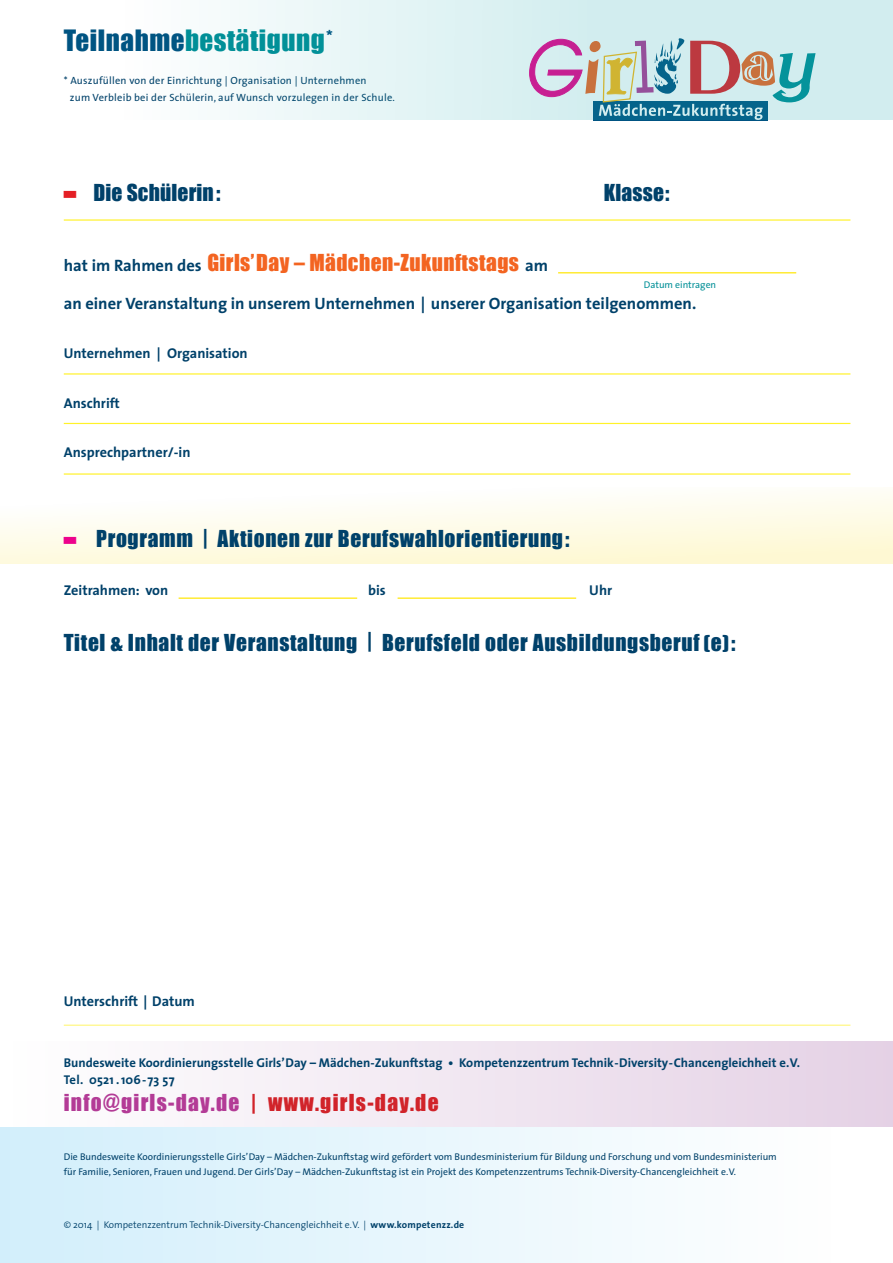
<style>
.page{position:relative;width:893px;height:1263px;background:#fff}
.page>*{position:absolute;margin:0;border:0;box-sizing:border-box;transform-origin:0 0}
.t1{font:900 43.5px "The Sans";color:#ed028c;scale:.29 1}
.t2{font:27px "Impact";letter-spacing:.02em;color:#008f97}
.t3{font:21.45px "Impact";letter-spacing:.03em;color:#00416a}
.t4{font:21.45px "Impact";letter-spacing:.02em;color:#f36421}
.t5{font:21.45px "Impact";letter-spacing:.06em;color:#b33b96}
.t6{font:21.45px "Impact";letter-spacing:.01em;color:#00416a}
.t7{font:700 16.5px "The Sans";color:#00416a}
.t8{font:700 14.25px "The Sans";color:#00416a}
.t9{font:700 12.75px/16.5px "The Sans";color:#00416a}
.t10{font:10.5px/16.5px "The Sans";letter-spacing:.02em;color:#00416a}
.t11{font:9.75px/15px "The Sans";color:#00416a}
.t12{font:300 9.75px "The Sans";color:#00416a}
.t13{font:9.75px "The Sans";color:#008f97}
.s1{color:#005482}
.s2{font-size:24px;color:#005482}
.s3{font-family:"The Sans";font-weight:900;font-size:43.5px;color:#e41f25}
.s4{font-family:"The Sans";font-weight:700;font-size:16.5px;color:#00416a}
.s5{color:#d1232a}
.s6{font-weight:700}
</style>
<div class="page">
<svg style="left:229px;top:0;width:664px;height:120px;background:#cfe2e5"></svg>
<div style="left:0;top:1042px;width:893px;height:85px;background:linear-gradient(to right,#fff,#e4d1e5)"></div>
<div style="left:0;top:487px;width:893px;height:77px;background:linear-gradient(to bottom,#feffff,#fef9d5)"></div>
<div style="left:0;top:1127px;width:893px;height:136px;background:linear-gradient(to right,#d2eefb,#fff)"></div>
<hr style="left:64px;top:219px;width:786px;height:2px;background:#fff229">
<hr style="left:64px;top:373px;width:786px;height:2px;background:#fff229">
<hr style="left:64px;top:423px;width:786px;height:1px;background:#fff229">
<hr style="left:64px;top:473px;width:786px;height:2px;background:#fff229">
<hr style="left:64px;top:1024px;width:786px;height:2px;background:#fff229">
<hr style="left:558px;top:272px;width:238px;height:1px;background:#ffe601">
<hr style="left:179px;top:597px;width:178px;height:2px;background:#ffe601">
<hr style="left:398px;top:597px;width:178px;height:2px;background:#ffe601">
<h1 class="t2" style="left:64px;top:20px;width:270px"><span class="s1">Teilnahme</span>bestätigung<span class="s2">*</span></h1>
<h1 class="t10" style="left:70px;top:72px;width:327px;text-indent:-6px">* Auszufüllen von der Einrichtung | Organisation | Unternehmen<br>zum Verbleib bei der Schülerin, auf Wunsch vorzulegen in der Schule.</h1>
<h2 class="t6" style="left:64px;top:176px;width:158px"><span class="s3">—</span> Die Schülerin :</h2>
<h2 class="t3" style="left:604px;top:176px;width:67px">Klasse :</h2>
<h3 class="t4" style="left:64px;top:246px;width:486px"><span class="s4">hat im Rahmen des</span> Girls’ Day – Mädchen-Zukunftstags <span class="s4">am</span></h3>
<h3 class="t13" style="left:644px;top:276px;width:74px">Datum eintragen</h3>
<h3 class="t7" style="left:64px;top:289px;width:634px">an einer Veranstaltung in unserem Unternehmen | unserer Organisation teilgenommen.</h3>
<h3 class="t8" style="left:64px;top:342px;width:185px">Unternehmen | Organisation</h3>
<h2 class="t8" style="left:64px;top:391px;width:58px">Anschrift</h2>
<h3 class="t8" style="left:64px;top:441px;width:128px">Ansprechpartner/-in</h3>
<h1 class="t1" style="left:64px;top:502px;width:44px">—</h1>
<h1 class="t3" style="left:96px;top:522px;width:475px">Programm | Aktionen zur Berufswahlorientierung :</h1>
<h2 class="t8" style="left:64px;top:578px;width:106px">Zeitrahmen: von</h2>
<h2 class="t8" style="left:368px;top:578px;width:19px">bis</h2>
<h2 class="t8" style="left:589px;top:578px;width:25px">Uhr</h2>
<h1 class="t3" style="left:64px;top:626px;width:673px">Titel &amp; Inhalt der Veranstaltung | Berufsfeld oder Ausbildungsberuf (e) :</h1>
<h3 class="t8" style="left:64px;top:989px;width:133px">Unterschrift | Datum</h3>
<h2 class="t9" style="left:64px;top:1054px;width:738px">Bundesweite Koordinierungsstelle Girls’ Day – Mädchen-Zukunftstag • Kompetenzzentrum Technik - Diversity - Chancengleichheit e. V.<br>Tel. 0521 . 106 - 73 57</h2>
<h2 class="t5" style="left:64px;top:1086px;width:376px">info@girls-day.de <span class="s5">| www.girls-day.de</span></h2>
<p class="t11" style="left:64px;top:1148px;width:715px">Die Bundesweite Koordinierungsstelle Girls’ Day – Mädchen-Zukunftstag wird gefördert vom Bundesministerium für Bildung und Forschung und vom Bundesministerium für Familie, Senioren, Frauen und Jugend. Der Girls’ Day – Mädchen-Zukunftstag ist ein Projekt des Kompetenzzentrums Technik-Diversity-Chancengleichheit e. V.</p>
<p class="t12" style="left:64px;top:1216px;width:402px">© 2014 | Kompetenzzentrum Technik-Diversity-Chancengleichheit e. V. | <span class="s6">www.kompetenzz.de</span></p>
</div>
